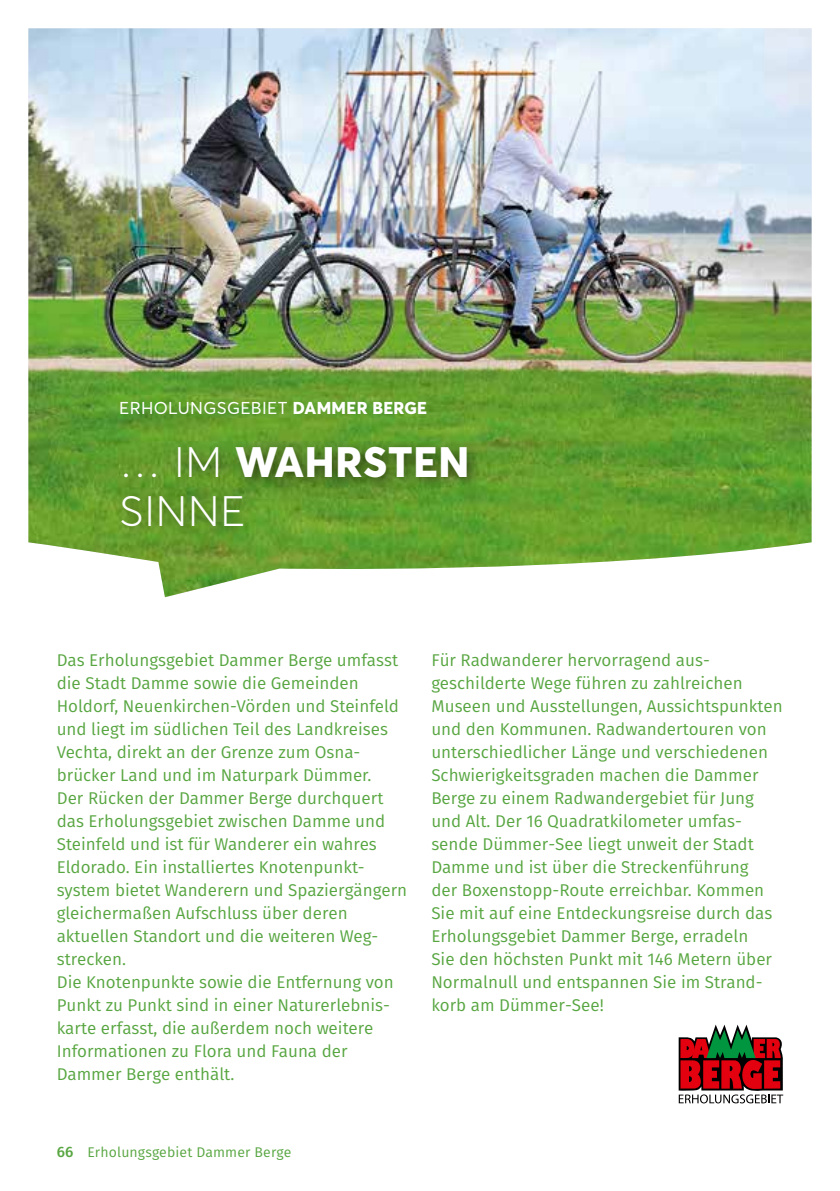
<style>
.page{position:relative;width:840px;height:1191px;background:#fff}
.page>*{position:absolute;margin:0;border:0;box-sizing:border-box;transform-origin:0 0}
.t1{font:300 42px/49px "Averta";letter-spacing:.02em;color:#fff}
.t2{font:17px/23px "Fira Sans";color:#58a641}
.t3{font:17px "Averta";letter-spacing:.02em;color:#fff}
.t4{font:14px "Fira Sans";letter-spacing:.01em;color:#58a641}
.s1{font-weight:800}
.s2{font-weight:500;font-size:15px}
</style>
<div class="page">
<svg style="left:678px;top:1024px;width:105px;height:79px"></svg>
<img style="left:28px;top:28px;width:783px;height:569px">
<div style="left:114px;top:439px;width:368px;height:103px;background:#000;opacity:.6"></div>
<p class="t3" style="left:119px;top:397px;width:309px">ERHOLUNGSGEBIET <span class="s1">DAMMER BERGE</span></p>
<h1 class="t1" style="left:119px;top:438px;width:351px">… IM <span class="s1">WAHRSTEN<br></span>SINNE</h1>
<p class="t2" style="left:57px;top:648px;width:351px">Das Erholungsgebiet Dammer Berge umfasst die Stadt Damme sowie die Gemeinden Holdorf, Neuenkirchen-Vörden und Steinfeld und liegt im südlichen Teil des Landkreises Vechta, direkt an der Grenze zum Osna&shy;brücker Land und im Naturpark Dümmer.<br>Der Rücken der Dammer Berge durchquert das Erholungsgebiet zwischen Damme und Steinfeld und ist für Wanderer ein wahres Eldorado. Ein installiertes Knotenpunkt&shy;system bietet Wanderern und Spaziergängern gleichermaßen Aufschluss über deren aktuellen Standort und die weiteren Weg&shy;strecken.<br>Die Knotenpunkte sowie die Entfernung von Punkt zu Punkt sind in einer Naturerlebnis&shy;karte erfasst, die außerdem noch weitere Informationen zu Flora und Fauna der Dammer Berge enthält.</p>
<p class="t4" style="left:57px;top:1141px;width:236px"><span class="s2">66</span> Erholungsgebiet Dammer Berge</p>
<p class="t2" style="left:431px;top:648px;width:352px">Für Radwanderer hervorragend aus&shy;geschilderte Wege führen zu zahlreichen Museen und Ausstellungen, Aussichtspunkten und den Kommunen. Radwandertouren von unterschiedlicher Länge und verschiedenen Schwierigkeitsgraden machen die Dammer Berge zu einem Radwandergebiet für Jung und Alt. Der 16 Quadratkilometer umfas&shy;sende Dümmer-See liegt unweit der Stadt Damme und ist über die Streckenführung<br>der Boxenstopp-Route erreichbar. Kommen Sie mit auf eine Entdeckungsreise durch das Erholungsgebiet Dammer Berge, erradeln<br>Sie den höchsten Punkt mit 146 Metern über Normalnull und entspannen Sie im Strand&shy;korb am Dümmer-See!</p>
</div>
